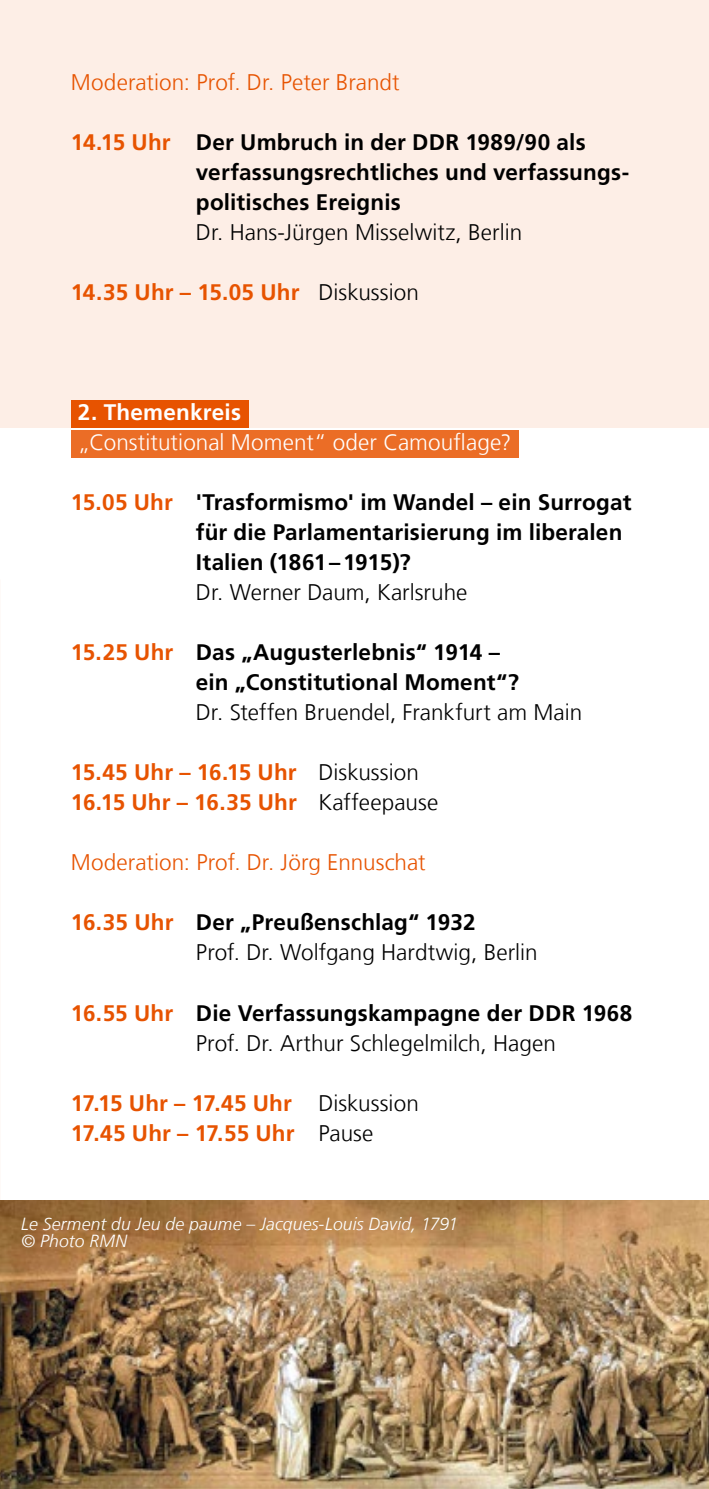
<style>
.page{position:relative;width:709px;height:1489px;background:#fff}
.page>*{position:absolute;margin:0;border:0;box-sizing:border-box;transform-origin:0 0}
.t1{font:700 22.5px/30px "Frutiger LT Com";letter-spacing:.01em;color:#000}
.t2{font:300 22.5px/30px "Frutiger LT Com";letter-spacing:.005em;color:#000}
.t3{font:700 22.5px/30px "Frutiger LT Com";letter-spacing:.005em;color:#e75300}
.t4{font:300 22.5px "Frutiger LT Com";letter-spacing:.005em;color:#e75300}
.t5{font:300 22.5px "Frutiger LT Com";letter-spacing:.005em;color:#fff}
.t6{font:700 22.5px "Frutiger LT Com";letter-spacing:.01em;color:#fff}
.t7{font:italic 300 17.5px/17.5px "Frutiger LT Com";letter-spacing:.01em;color:#fff}
.s1{color:#e75300}
.s2{font-weight:300;color:#000}
.s3{font-weight:700;color:#e75300}
.s4{font-weight:700}
</style>
<div class="page">
<div style="left:0;top:0;width:709px;height:427px;background:#fdeee6"></div>
<img style="left:0;top:1200px;width:709px;height:288px">
<div style="left:71px;top:400px;width:177px;height:27px;background:#e75300"></div>
<div style="left:71px;top:430px;width:447px;height:27px;background:#eb6d26"></div>
<p class="t4" style="left:71px;top:69px;width:330px">Moderation: Prof. Dr. Peter Brandt</p>
<p class="t1" style="left:196px;top:127px;width:435px;text-indent:-125px"><span class="s1">14.15 Uhr</span> Der Umbruch in der DDR 1989/90 als verfassungsrechtliches und verfassungs&shy;politisches Ereignis</p>
<p class="t2" style="left:196px;top:217px;width:328px">Dr. Hans-Jürgen Misselwitz, Berlin</p>
<p class="t3" style="left:71px;top:277px;width:349px">14.35 Uhr – 15.05 Uhr <span class="s2">Diskussion</span></p>
<p class="t6" style="left:78px;top:399px;width:165px">2. Themenkreis</p>
<p class="t5" style="left:78px;top:429px;width:435px">„Constitutional Moment“ oder Camouflage?</p>
<p class="t1" style="left:196px;top:487px;width:437px;text-indent:-125px"><span class="s1">15.05 Uhr</span> 'Trasformismo' im Wandel – ein Surrogat für die Parlamentarisierung im liberalen<br>Italien (1861–1915)?</p>
<p class="t2" style="left:196px;top:577px;width:273px">Dr. Werner Daum, Karlsruhe</p>
<p class="t1" style="left:196px;top:637px;width:325px;text-indent:-125px"><span class="s1">15.25 Uhr</span> Das „Augusterlebnis“ 1914 – ein „Constitutional Moment“?</p>
<p class="t2" style="left:196px;top:697px;width:388px">Dr. Steffen Bruendel, Frankfurt am Main</p>
<p class="t3" style="left:71px;top:757px;width:369px">15.45 Uhr – 16.15 Uhr <span class="s2">Diskussion<br></span>16.15 Uhr – 16.35 Uhr <span class="s2">Kaffeepause</span></p>
<p class="t4" style="left:71px;top:849px;width:356px">Moderation: Prof. Dr. Jörg Ennuschat</p>
<p class="t2" style="left:196px;top:907px;width:343px;text-indent:-125px"><span class="s3">16.35 Uhr</span> <span class="s4">Der „Preußenschlag“ 1932<br></span>Prof. Dr. Wolfgang Hardtwig, Berlin</p>
<p class="t2" style="left:196px;top:997px;width:438px;text-indent:-125px"><span class="s3">16.55 Uhr</span> <span class="s4">Die Verfassungskampagne der DDR 1968<br></span>Prof. Dr. Arthur Schlegelmilch, Hagen</p>
<p class="t3" style="left:71px;top:1087px;width:349px">17.15 Uhr – 17.45 Uhr <span class="s2">Diskussion<br></span>17.45 Uhr – 17.55 Uhr <span class="s2">Pause</span></p>
<p class="t7" style="left:21px;top:1214px;width:438px">Le Serment du Jeu de paume – Jacques-Louis David, 1791 © Photo RMN</p>
</div>
